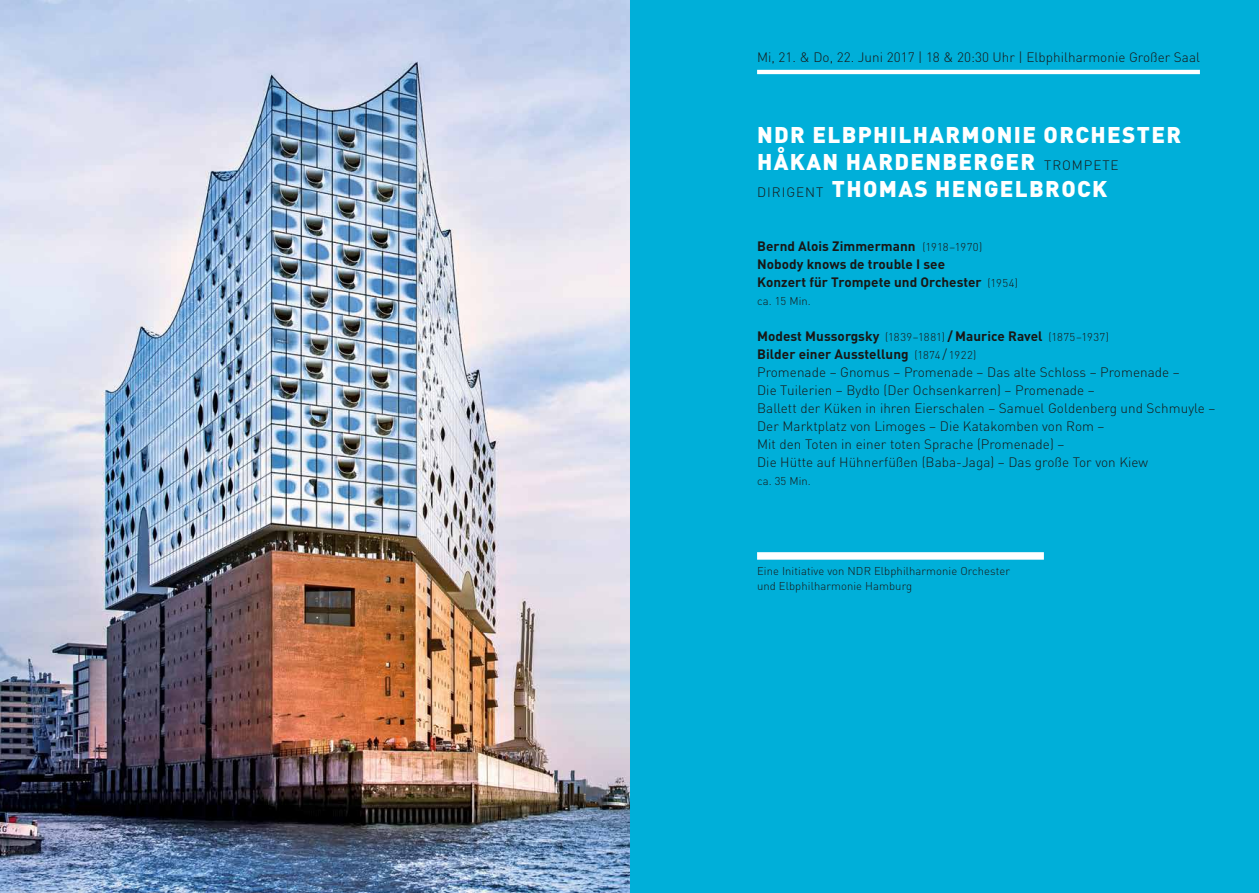
<style>
.page{position:relative;width:1259px;height:893px;background:#fff}
.page>*{position:absolute;margin:0;border:0;box-sizing:border-box;transform-origin:0 0}
.t1{font:900 22.5px/27px "DIN Pro";letter-spacing:.06em;color:#fff}
.t2{font:300 13.5px/18px "DIN Pro";letter-spacing:.005em;color:#181716}
.t3{font:700 13.5px/18px "DIN Pro";letter-spacing:.005em;color:#181716}
.t4{font:300 11.25px/15px "DIN Pro";letter-spacing:.01em;color:#181716}
.s1{font-weight:300;font-size:13.5px;color:#181716}
.s2{font-weight:300;font-size:11.25px}
.s3{font-weight:700}
.s4{font-size:11.25px}
</style>
<div class="page">
<div style="left:629px;top:0;width:630px;height:893px;background:#00afd9"></div>
<img style="left:0;top:0;width:629px;height:893px">
<hr style="left:757px;top:70px;width:443px;height:4px;background:#fff">
<div style="left:757px;top:552px;width:287px;height:8px;background:#fff"></div>
<p class="t2" style="left:757px;top:47px;width:444px">Mi, 21. &amp; Do, 22. Juni 2017 | 18 &amp; 20:30 Uhr | Elbphilharmonie Großer Saal</p>
<h1 class="t1" style="left:757px;top:120px;width:425px">NDR ELBPHILHARMONIE ORCHESTER<br>HÅKAN HARDENBERGER <span class="s1">TROMPETE<br>DIRIGENT</span> THOMAS HENGELBROCK</h1>
<p class="t3" style="left:757px;top:236px;width:262px">Bernd Alois Zimmermann <span class="s2">(1918–1970)<br></span>Nobody knows de trouble I see<br>Konzert für Trompete und Orchester <span class="s2">(1954)</span></p>
<p class="t4" style="left:757px;top:292px;width:55px">ca. 15 Min.</p>
<p class="t2" style="left:757px;top:326px;width:460px"><span class="s3">Modest Mussorgsky</span> <span class="s4">(1839–1881)</span> <span class="s3">/ Maurice Ravel</span> <span class="s4">(1875–1937)<br></span><span class="s3">Bilder einer Ausstellung</span> <span class="s4">(1874</span> / <span class="s4">1922)<br></span>Promenade – Gnomus – Promenade – Das alte Schloss – Promenade –<br>Die Tuilerien – Bydło (Der Ochsenkarren) – Promenade –<br>Ballett der Küken in ihren Eierschalen – Samuel Goldenberg und Schmuyle – Der Marktplatz von Limoges – Die Katakomben von Rom –<br>Mit den Toten in einer toten Sprache (Promenade) –<br>Die Hütte auf Hühnerfüßen (Baba-Jaga) – Das große Tor von Kiew</p>
<p class="t4" style="left:757px;top:472px;width:55px">ca. 35 Min.</p>
<p class="t4" style="left:757px;top:562px;width:254px">Eine Initiative von NDR Elbphilharmonie Orchester und Elbphilharmonie Hamburg</p>
</div>
